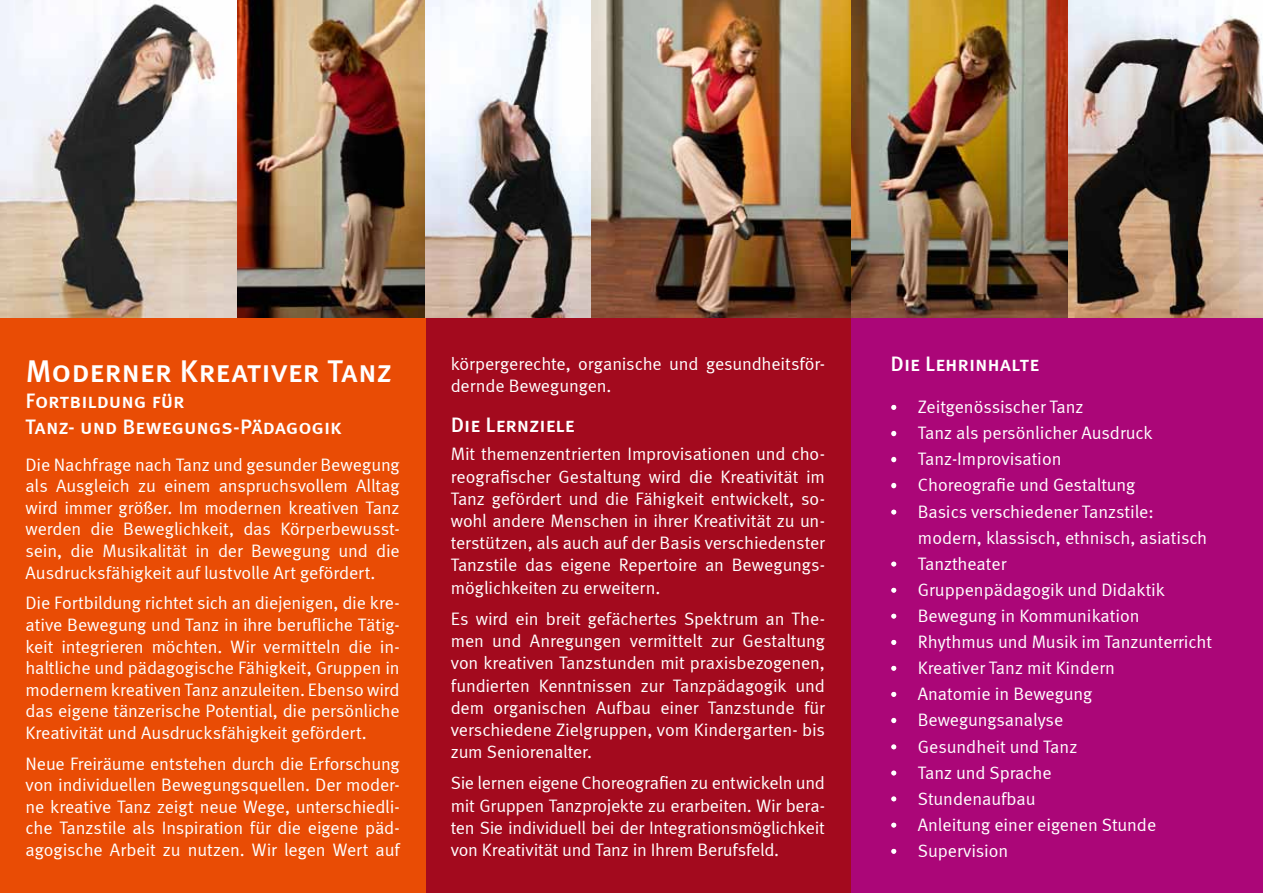
<style>
.page{position:relative;width:1263px;height:893px;background:#fff}
.page>*{position:absolute;margin:0;border:0;box-sizing:border-box;transform-origin:0 0}
.t1{font:31.5px "Meta Medium LF Caps";color:#fff}
.t2{font:21px/25.8px "Meta Medium LF Caps";letter-spacing:-.005em;color:#fff}
.t3{font:18px/22.2px "Meta Normal";letter-spacing:-.005em;color:#fff;text-align:justify}
.s1{font-family:"Times New Roman"}
</style>
<div class="page">
<div style="left:785px;top:0;width:478px;height:893px;background:#ab0678"></div>
<div style="left:345px;top:0;width:505px;height:893px;background:#a30a1e"></div>
<div style="left:0;top:0;width:425px;height:893px;background:#e94c05"></div>
<svg style="left:891px;top:405px;width:5px;height:5px"></svg>
<svg style="left:891px;top:431px;width:5px;height:5px"></svg>
<svg style="left:891px;top:457px;width:5px;height:5px"></svg>
<svg style="left:891px;top:483px;width:5px;height:5px"></svg>
<svg style="left:891px;top:510px;width:5px;height:4px"></svg>
<svg style="left:891px;top:562px;width:5px;height:4px"></svg>
<svg style="left:891px;top:588px;width:5px;height:5px"></svg>
<svg style="left:891px;top:614px;width:5px;height:5px"></svg>
<svg style="left:891px;top:640px;width:5px;height:5px"></svg>
<svg style="left:891px;top:666px;width:5px;height:5px"></svg>
<svg style="left:891px;top:692px;width:5px;height:5px"></svg>
<svg style="left:891px;top:718px;width:5px;height:5px"></svg>
<svg style="left:891px;top:744px;width:5px;height:5px"></svg>
<svg style="left:891px;top:770px;width:5px;height:5px"></svg>
<svg style="left:891px;top:796px;width:5px;height:5px"></svg>
<svg style="left:891px;top:823px;width:5px;height:5px"></svg>
<svg style="left:891px;top:849px;width:5px;height:5px"></svg>
<img style="left:236px;top:0;width:189px;height:318px">
<img style="left:0;top:0;width:236px;height:318px">
<img style="left:425px;top:0;width:166px;height:318px">
<img style="left:850px;top:0;width:218px;height:318px">
<svg style="left:1068px;top:0;width:195px;height:318px;background:#8c7e74"></svg>
<img style="left:591px;top:0;width:259px;height:318px">
<h1 class="t1" style="left:26px;top:353px;width:368px">Moderner Kreativer Tanz</h1>
<p class="t2" style="left:26px;top:388px;width:318px">Fortbildung für<br>Tanz- und Bewegungs-Pädagogik</p>
<p class="t3" style="left:26px;top:453px;width:376px;line-height:21.6px">Die Nachfrage nach Tanz und gesunder Bewegung als Ausgleich zu einem anspruchsvollem Alltag wird immer größer. Im modernen kreativen Tanz werden die Beweglichkeit, das Körperbewusst&shy;sein, die Musikalität in der Bewegung und die Ausdrucksfähigkeit auf lustvolle Art gefördert.</p>
<p class="t3" style="left:26px;top:592px;width:376px;line-height:21.6px">Die Fortbildung richtet sich an diejenigen, die kre&shy;ative Bewegung und Tanz in ihre berufliche Tätig&shy;keit integrieren möchten. Wir vermitteln die in&shy;haltliche und pädagogische Fähigkeit, Gruppen in modernem kreativen Tanz anzuleiten. Ebenso wird das eigene tänzerische Potential, die persönliche Kreativität und Ausdrucksfähigkeit gefördert.</p>
<p class="t3" style="left:26px;top:752px;width:376px;line-height:21.6px">Neue Freiräume entstehen durch die Erforschung von individuellen Bewegungsquellen. Der moder&shy;ne kreative Tanz zeigt neue Wege, unterschiedli&shy;che Tanzstile als Inspiration für die eigene päd&shy;agogische Arbeit zu nutzen. Wir legen Wert auf</p>
<p class="t3" style="left:451px;top:352px;width:376px">körpergerechte, organische und gesundheitsför&shy;dernde Bewegungen.</p>
<p class="t2" style="left:451px;top:412px;width:125px">Die Lernziele</p>
<p class="t3" style="left:451px;top:443px;width:376px">Mit themenzentrierten Improvisationen und cho&shy;reografischer Gestaltung wird die Kreativität im Tanz gefördert und die Fähigkeit entwickelt, so&shy;wohl andere Menschen in ihrer Kreativität zu un&shy;terstützen, als auch auf der Basis verschiedenster Tanzstile das eigene Repertoire an Bewegungs&shy;möglichkeiten zu erweitern.</p>
<p class="t3" style="left:451px;top:607px;width:376px">Es wird ein breit gefächertes Spektrum an The&shy;men und Anregungen vermittelt zur Gestaltung von kreativen Tanzstunden mit praxisbezogenen, fundierten Kenntnissen zur Tanzpädagogik und dem organischen Aufbau einer Tanzstunde für verschiedene Zielgruppen, vom Kindergarten- bis zum Seniorenalter.</p>
<p class="t3" style="left:451px;top:772px;width:376px">Sie lernen eigene Choreografien zu entwickeln und mit Gruppen Tanzprojekte zu erarbeiten. Wir bera&shy;ten Sie individuell bei der Integrationsmöglichkeit von Kreativität und Tanz in Ihrem Berufsfeld.</p>
<p class="t2" style="left:890px;top:351px;width:150px">Die Lehrinhalte</p>
<p class="t3" style="left:891px;top:396px;width:194px"><span class="s1">•</span> Zeitgenössischer Tanz</p>
<p class="t3" style="left:891px;top:422px;width:263px"><span class="s1">•</span> Tanz als persönlicher Ausdruck</p>
<p class="t3" style="left:891px;top:448px;width:172px"><span class="s1">•</span> Tanz-Improvisation</p>
<p class="t3" style="left:891px;top:474px;width:246px"><span class="s1">•</span> Choreografie und Gestaltung</p>
<p class="t3" style="left:918px;top:498px;width:291px;line-height:26.1px;text-indent:-27px"><span class="s1">•</span> Basics verschiedener Tanzstile: modern, klassisch, ethnisch, asiatisch</p>
<p class="t3" style="left:891px;top:552px;width:117px"><span class="s1">•</span> Tanztheater</p>
<p class="t3" style="left:891px;top:578px;width:276px"><span class="s1">•</span> Gruppenpädagogik und Didaktik</p>
<p class="t3" style="left:891px;top:604px;width:250px"><span class="s1">•</span> Bewegung in Kommunikation</p>
<p class="t3" style="left:891px;top:630px;width:323px"><span class="s1">•</span> Rhythmus und Musik im Tanzunterricht</p>
<p class="t3" style="left:891px;top:657px;width:225px"><span class="s1">•</span> Kreativer Tanz mit Kindern</p>
<p class="t3" style="left:891px;top:683px;width:203px"><span class="s1">•</span> Anatomie in Bewegung</p>
<p class="t3" style="left:891px;top:709px;width:174px"><span class="s1">•</span> Bewegungsanalyse</p>
<p class="t3" style="left:891px;top:735px;width:188px"><span class="s1">•</span> Gesundheit und Tanz</p>
<p class="t3" style="left:891px;top:761px;width:162px"><span class="s1">•</span> Tanz und Sprache</p>
<p class="t3" style="left:891px;top:787px;width:146px"><span class="s1">•</span> Stundenaufbau</p>
<p class="t3" style="left:891px;top:813px;width:267px"><span class="s1">•</span> Anleitung einer eigenen Stunde</p>
<p class="t3" style="left:891px;top:839px;width:119px"><span class="s1">•</span> Supervision</p>
</div>
